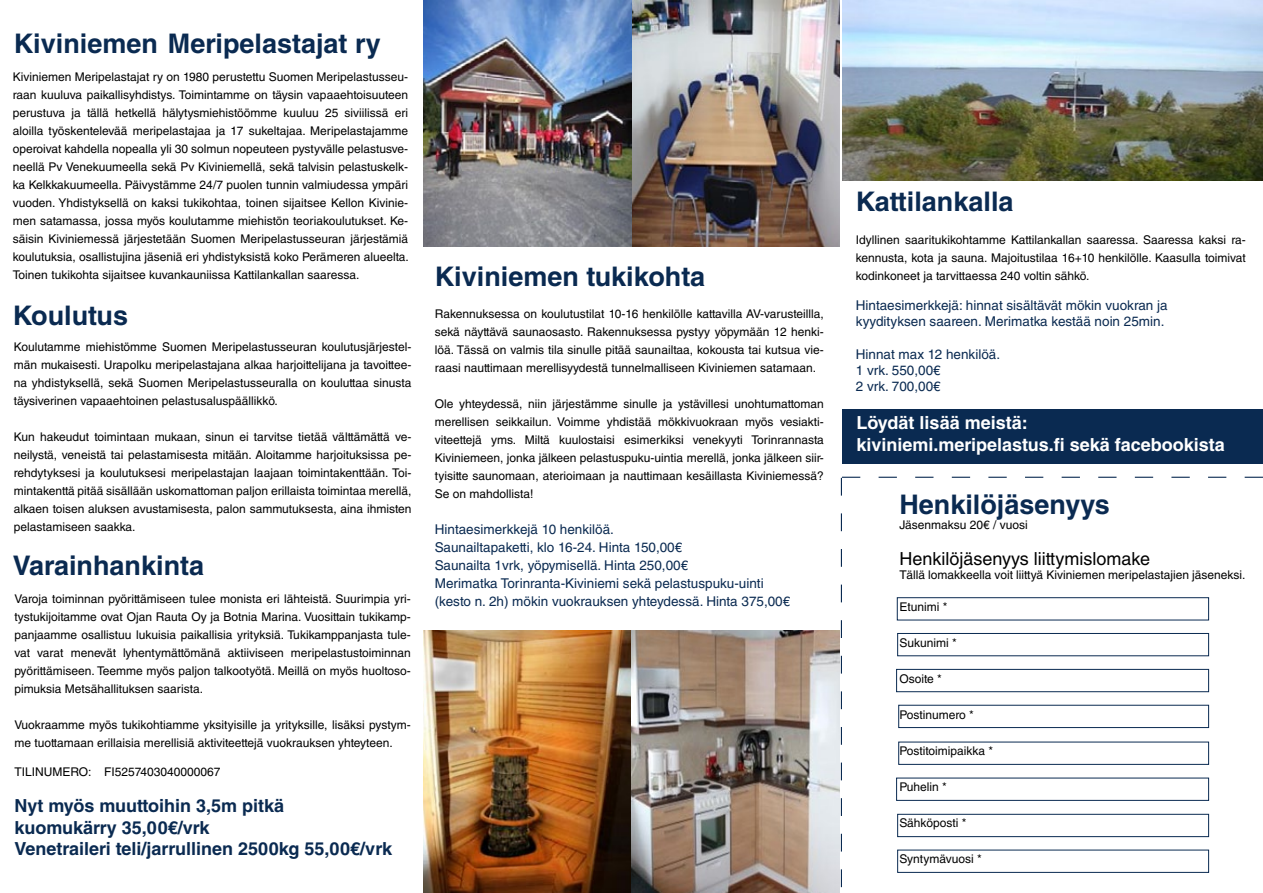
<style>
.page{position:relative;width:1263px;height:893px;background:#fff}
.page>*{position:absolute;margin:0;border:0;box-sizing:border-box;transform-origin:0 0}
.t1{font:700 27px "Helvetica LT Std";color:#0a2a51}
.t2{font:700 18px/21.6px "Helvetica LT Std";color:#0a2a51}
.t3{font:700 18px/21.6px "Helvetica LT Std";color:#fff}
.t4{font:18px "Helvetica LT Std";color:#000}
.t5{font:13.5px/18px "Helvetica LT Std";color:#0a2a51}
.t6{font:12px/18px "Helvetica LT Std";color:#000;text-align:justify}
</style>
<div class="page">
<img style="left:842px;top:0;width:421px;height:181px">
<img style="left:424px;top:0;width:415px;height:247px">
<img style="left:628px;top:630px;width:211px;height:263px">
<img style="left:423px;top:631px;width:208px;height:262px">
<svg style="left:841px;top:477px;width:422px;height:411px"></svg>
<div style="left:898px;top:705px;width:311px;height:23px;border:1px solid #0a2a51"></div>
<div style="left:898px;top:742px;width:311px;height:23px;border:1px solid #0a2a51"></div>
<div style="left:896px;top:778px;width:313px;height:23px;border:1px solid #0a2a51"></div>
<div style="left:897px;top:814px;width:312px;height:23px;border:1px solid #0a2a51"></div>
<div style="left:897px;top:850px;width:312px;height:23px;border:1px solid #0a2a51"></div>
<div style="left:842px;top:409px;width:421px;height:54px;background:#0a2a51"></div>
<h1 class="t1" style="left:14px;top:27px;width:369px">Kiviniemen Meripelastajat ry</h1>
<p class="t6" style="left:13px;top:68px;width:398px">Kiviniemen Meripelastajat ry on 1980 perustettu Suomen Meripelastusseu&shy;raan kuuluva paikallisyhdistys. Toimintamme on täysin vapaaehtoisuuteen perustuva ja tällä hetkellä hälytysmiehistöömme kuuluu 25 siviilissä eri aloilla työskentelevää meripelastajaa ja 17 sukeltajaa. Meripelastajamme operoivat kahdella nopealla yli 30 solmun nopeuteen pystyvälle pelastusve&shy;neellä Pv Venekuumeella sekä Pv Kiviniemellä, sekä talvisin pelastuskelk&shy;ka Kelkkakuumeella. Päivystämme 24/7 puolen tunnin valmiudessa ympäri vuoden. Yhdistyksellä on kaksi tukikohtaa, toinen sijaitsee Kellon Kivinie&shy;men satamassa, jossa myös koulutamme miehistön teoriakoulutukset. Ke&shy;säisin Kiviniemessä järjestetään Suomen Meripelastusseuran järjestämiä koulutuksia, osallistujina jäseniä eri yhdistyksistä koko Perämeren alueelta.<br>Toinen tukikohta sijaitsee kuvankauniissa Kattilankallan saaressa.</p>
<h1 class="t1" style="left:13px;top:299px;width:117px">Koulutus</h1>
<p class="t6" style="left:14px;top:338px;width:399px">Koulutamme miehistömme Suomen Meripelastusseuran koulutusjärjestel&shy;män mukaisesti. Urapolku meripelastajana alkaa harjoittelijana ja tavoittee&shy;na yhdistyksellä, sekä Suomen Meripelastusseuralla on kouluttaa sinusta täysiverinen vapaaehtoinen pelastusaluspäällikkö.</p>
<p class="t6" style="left:14px;top:428px;width:399px">Kun hakeudut toimintaan mukaan, sinun ei tarvitse tietää välttämättä ve&shy;neilystä, veneistä tai pelastamisesta mitään. Aloitamme harjoituksissa pe&shy;rehdytyksesi ja koulutuksesi meripelastajan laajaan toimintakenttään. Toi&shy;mintakenttä pitää sisällään uskomattoman paljon erillaista toimintaa merellä, alkaen toisen aluksen avustamisesta, palon sammutuksesta, aina ihmisten pelastamiseen saakka.</p>
<h1 class="t1" style="left:13px;top:549px;width:193px">Varainhankinta</h1>
<p class="t6" style="left:14px;top:590px;width:398px">Varoja toiminnan pyörittämiseen tulee monista eri lähteistä. Suurimpia yri&shy;tystukijoitamme ovat Ojan Rauta Oy ja Botnia Marina. Vuosittain tukikamp&shy;panjaamme osallistuu lukuisia paikallisia yrityksiä. Tukikamppanjasta tule&shy;vat varat menevät lyhentymättömänä aktiiviseen meripelastustoiminnan pyörittämiseen. Teemme myös paljon talkootyötä. Meillä on myös huoltoso&shy;pimuksia Metsähallituksen saarista.</p>
<p class="t6" style="left:14px;top:716px;width:398px">Vuokraamme myös tukikohtiamme yksityisille ja yrityksille, lisäksi pystym&shy;me tuottamaan erillaisia merellisiä aktiviteettejä vuokrauksen yhteyteen.</p>
<p class="t6" style="left:14px;top:763px;width:208px">TILINUMERO: FI5257403040000067</p>
<h2 class="t2" style="left:14px;top:795px;width:379px">Nyt myös muuttoihin 3,5m pitkä<br>kuomukärry 35,00€/vrk<br>Venetraileri teli/jarrullinen 2500kg 55,00€/vrk</h2>
<h1 class="t1" style="left:435px;top:260px;width:272px">Kiviniemen tukikohta</h1>
<p class="t6" style="left:435px;top:305px;width:391px">Rakennuksessa on koulutustilat 10-16 henkilölle kattavilla AV-varusteillla, sekä näyttävä saunaosasto. Rakennuksessa pystyy yöpymään 12 henki&shy;löä. Tässä on valmis tila sinulle pitää saunailtaa, kokousta tai kutsua vie&shy;raasi nauttimaan merellisyydestä tunnelmalliseen Kiviniemen satamaan.</p>
<p class="t6" style="left:435px;top:395px;width:391px">Ole yhteydessä, niin järjestämme sinulle ja ystävillesi unohtumattoman merellisen seikkailun. Voimme yhdistää mökkivuokraan myös vesiakti&shy;viteettejä yms. Miltä kuulostaisi esimerkiksi venekyyti Torinrannasta Kiviniemeen, jonka jälkeen pelastuspuku-uintia merellä, jonka jälkeen siir&shy;tyisitte saunomaan, aterioimaan ja nauttimaan kesäillasta Kiviniemessä?<br>Se on mahdollista!</p>
<p class="t5" style="left:435px;top:520px;width:357px">Hintaesimerkkejä 10 henkilöä.<br>Saunailtapaketti, klo 16-24. Hinta 150,00€<br>Saunailta 1vrk, yöpymisellä. Hinta 250,00€<br>Merimatka Torinranta-Kiviniemi sekä pelastuspuku-uinti (kesto n. 2h) mökin vuokrauksen yhteydessä. Hinta 375,00€</p>
<h1 class="t1" style="left:856px;top:185px;width:159px">Kattilankalla</h1>
<p class="t6" style="left:856px;top:230px;width:392px">Idyllinen saaritukikohtamme Kattilankallan saaressa. Saaressa kaksi ra&shy;kennusta, kota ja sauna. Majoitustilaa 16+10 henkilölle. Kaasulla toimivat kodinkoneet ja tarvittaessa 240 voltin sähkö.</p>
<p class="t5" style="left:856px;top:297px;width:313px;line-height:16.2px">Hintaesimerkkejä: hinnat sisältävät mökin vuokran ja kyydityksen saareen. Merimatka kestää noin 25min.</p>
<p class="t5" style="left:856px;top:346px;width:146px;line-height:16.2px">Hinnat max 12 henkilöä.<br>1 vrk. 550,00€<br>2 vrk. 700,00€</p>
<h2 class="t3" style="left:856px;top:412px;width:370px">Löydät lisää meistä: kiviniemi.meripelastus.fi sekä facebookista</h2>
<h1 class="t1" style="left:899px;top:488px;width:212px">Henkilöjäsenyys</h1>
<p class="t6" style="left:899px;top:515px;width:130px">Jäsenmaksu 20€ / vuosi</p>
<h2 class="t4" style="left:899px;top:548px;width:252px">Henkilöjäsenyys liittymislomake</h2>
<p class="t6" style="left:899px;top:566px;width:348px">Tällä lomakkeella voit liittyä Kiviniemen meripelastajien jäseneksi.</p>
<p class="t6" style="left:899px;top:598px;width:50px">Etunimi *</p>
<p class="t6" style="left:899px;top:634px;width:59px">Sukunimi *</p>
<p class="t6" style="left:899px;top:670px;width:44px">Osoite *</p>
<p class="t6" style="left:899px;top:706px;width:76px">Postinumero *</p>
<p class="t6" style="left:899px;top:742px;width:95px">Postitoimipaikka *</p>
<p class="t6" style="left:899px;top:778px;width:49px">Puhelin *</p>
<p class="t6" style="left:899px;top:814px;width:68px">Sähköposti *</p>
<p class="t6" style="left:899px;top:850px;width:84px">Syntymävuosi *</p>
</div>
